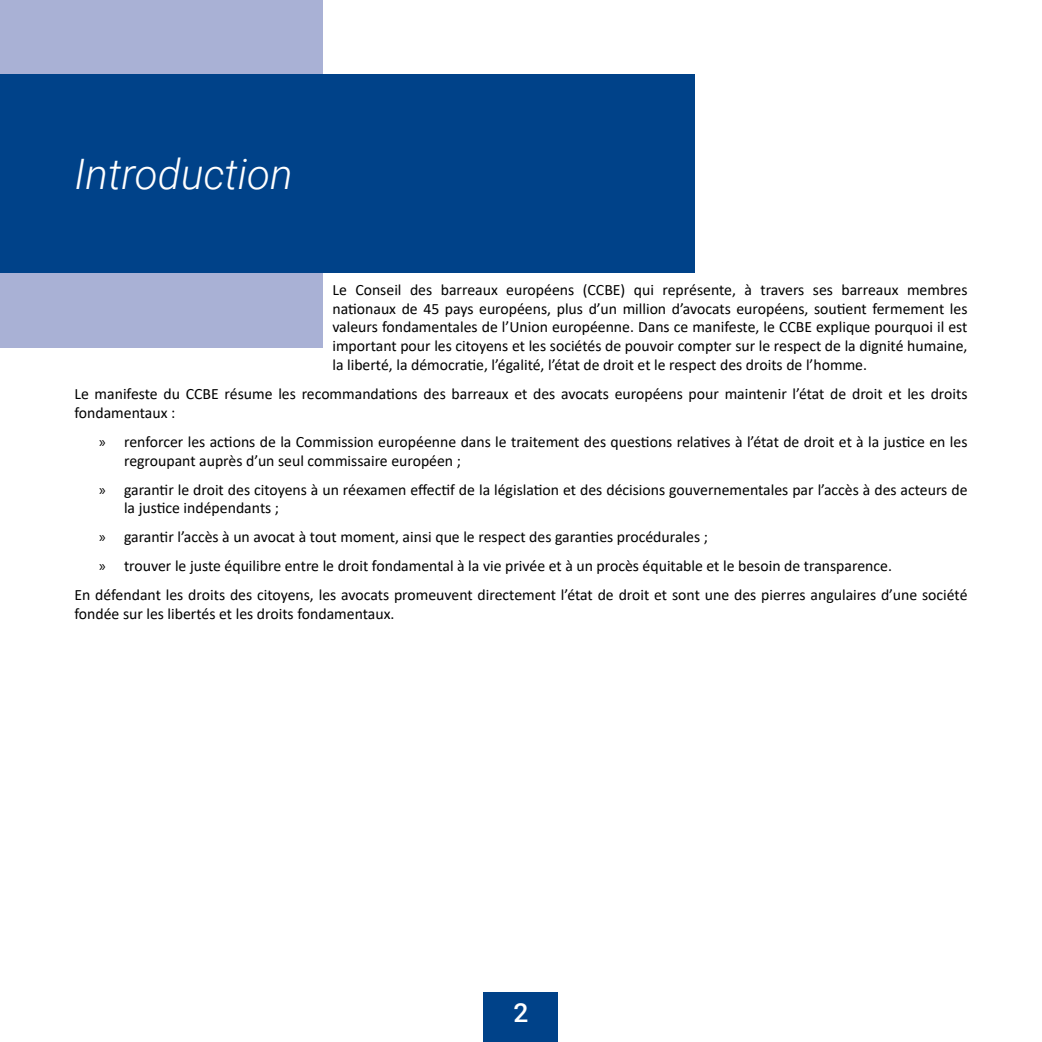
<style>
.page{position:relative;width:1042px;height:1042px;background:#fff}
.page>*{position:absolute;margin:0;border:0;box-sizing:border-box;transform-origin:0 0}
.t1{font:italic 300 42px "Roboto";color:#fff}
.t2{font:500 26.25px "Roboto";color:#fff}
.t3{font:15.75px/18.9px "Calibri";color:#000}
.s1{font-family:"Myriad Pro"}
</style>
<div class="page">
<div style="left:484px;top:992px;width:74px;height:50px;background:#004289"></div>
<div style="left:0;top:0;width:322px;height:347px;background:#a9b1d5"></div>
<div style="left:0;top:74px;width:694px;height:199px;background:#004289"></div>
<h1 class="t1" style="left:74px;top:145px;width:220px">Introduction</h1>
<p class="t3" style="left:332px;top:279px;width:636px;text-align:justify">Le Conseil des barreaux européens (CCBE) qui représente, à travers ses barreaux membres nationaux de 45 pays européens, plus d’un million d’avocats européens, soutient fermement les valeurs fondamentales de l’Union européenne. Dans ce manifeste, le CCBE explique pourquoi il est important pour les citoyens et les sociétés de pouvoir compter sur le respect de la dignité humaine, la liberté, la démocratie, l’égalité, l’état de droit et le respect des droits de l’homme.</p>
<p class="t3" style="left:74px;top:384px;width:894px">Le manifeste du CCBE résume les recommandations des barreaux et des avocats européens pour maintenir l’état de droit et les droits fondamentaux :</p>
<p class="t3" style="left:124px;top:432px;width:845px;text-indent:-25px"><span class="s1">»</span> renforcer les actions de la Commission européenne dans le traitement des questions relatives à l’état de droit et à la justice en les regroupant auprès d’un seul commissaire européen ;</p>
<p class="t3" style="left:124px;top:479px;width:845px;text-indent:-25px"><span class="s1">»</span> garantir le droit des citoyens à un réexamen effectif de la législation et des décisions gouvernementales par l’accès à des acteurs de la justice indépendants ;</p>
<p class="t3" style="left:99px;top:527px;width:610px"><span class="s1">»</span> garantir l’accès à un avocat à tout moment, ainsi que le respect des garanties procédurales ;</p>
<p class="t3" style="left:99px;top:556px;width:794px"><span class="s1">»</span> trouver le juste équilibre entre le droit fondamental à la vie privée et à un procès équitable et le besoin de transparence.</p>
<p class="t3" style="left:74px;top:585px;width:894px">En défendant les droits des citoyens, les avocats promeuvent directement l’état de droit et sont une des pierres angulaires d’une société</p>
<p class="t3" style="left:74px;top:604px;width:322px">fondée sur les libertés et les droits fondamentaux.</p>
<h2 class="t2" style="left:513px;top:994px;width:16px">2</h2>
</div>
